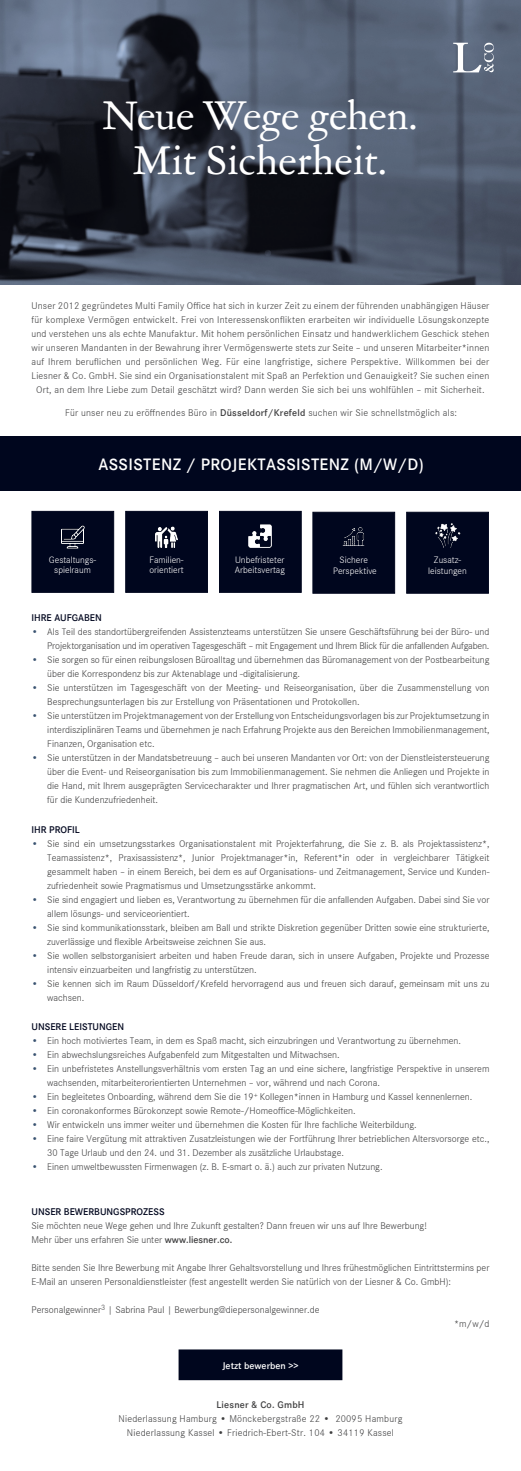
<style>
.page{position:relative;width:521px;height:1471px;background:#fff}
.page>*{position:absolute;margin:0;border:0;box-sizing:border-box;transform-origin:0 0}
.t1{font:41.04px "Garamond ATF Subhead";letter-spacing:-.02em;color:#fff}
.t2{font:41.04px "Garamond ATF Subhead";color:#fff}
.t3{font:600 17.06px "Corporate S";letter-spacing:.02em;color:#fff}
.t4{font:300 10.06px/14px "Corporate S";color:#3e3e3f}
.t5{font:300 10.06px/14px "Corporate S";letter-spacing:.02em;color:#3e3e3f;text-align:center}
.t6{font:300 10.06px/14px "Corporate S";letter-spacing:-.02em;color:#3e3e3f;text-align:right}
.t7{font:600 10.06px "Corporate S";color:#00061e}
.t8{font:600 10.06px "Corporate S";letter-spacing:.02em;color:#3e3e3f}
.t9{font:600 10.06px "Corporate S";color:#fff}
.t10{font:300 9.62px/10.5px "Corporate S";color:#fff}
.s1{font-weight:600}
.s2{color:#3a5371}
</style>
<div class="page">
<img style="left:0;top:0;width:521px;height:284px">
<div style="left:0;top:436px;width:521px;height:55px;background:#00061e"></div>
<div style="left:125px;top:511px;width:83px;height:82px;background:#00061e;border:1px solid #00061e"></div>
<img style="left:155px;top:526px;width:23px;height:22px">
<div style="left:32px;top:511px;width:82px;height:82px;background:#00061e;border:1px solid #00061e"></div>
<img style="left:61px;top:526px;width:24px;height:22px">
<div style="left:219px;top:511px;width:83px;height:82px;background:#00061e;border:1px solid #00061e"></div>
<img style="left:249px;top:524px;width:23px;height:23px">
<div style="left:406px;top:512px;width:83px;height:82px;background:#00061e;border:1px solid #00061e"></div>
<img style="left:435px;top:523px;width:26px;height:25px">
<div style="left:312px;top:512px;width:83px;height:82px;background:#00061e;border:1px solid #00061e"></div>
<img style="left:342px;top:527px;width:23px;height:19px">
<svg style="left:453px;top:43px;width:41px;height:29px"></svg>
<div style="left:179px;top:1350px;width:163px;height:30px;background:#00061e"></div>
<div style="left:179px;top:1349px;width:163px;height:31px;border:1px solid #00061e"></div>
<p class="t1" style="left:102px;top:88px;width:318px">Neue Wege gehen.</p>
<p class="t2" style="left:132px;top:132px;width:256px">Mit Sicherheit.</p>
<p class="t5" style="left:32px;top:298px;width:459px">Unser 2012 gegründetes Multi Family Office hat sich in kurzer Zeit zu einem der führenden unabhängigen Häuser für komplexe Vermögen entwickelt. Frei von Interessenskonflikten erarbeiten wir individuelle Lösungskonzepte und verstehen uns als echte Manufaktur. Mit hohem persönlichen Einsatz und handwerklichem Geschick stehen wir unseren Mandanten in der Bewahrung ihrer Vermögenswerte stets zur Seite – und unseren Mitarbeiter*innen auf Ihrem beruflichen und persönlichen Weg. Für eine langfristige, sichere Perspektive. Willkommen bei der Liesner &amp; Co. GmbH. Sie sind ein Organisationstalent mit Spaß an Perfektion und Genauigkeit? Sie suchen einen Ort, an dem Ihre Liebe zum Detail geschätzt wird? Dann werden Sie sich bei uns wohlfühlen – mit Sicherheit.</p>
<p class="t5" style="left:65px;top:405px;width:393px">Für unser neu zu eröffnendes Büro in <span class="s1">Düsseldorf/Krefeld</span> suchen wir Sie schnellstmöglich als:</p>
<p class="t3" style="left:98px;top:453px;width:327px">ASSISTENZ / PROJEKTASSISTENZ (M/W/D)</p>
<p class="t10" style="left:49px;top:554px;width:49px;text-align:center">Gestaltungs&shy;spielraum</p>
<p class="t10" style="left:235px;top:554px;width:51px">Unbefristeter<br>Arbeitsvertag</p>
<p class="t10" style="left:428px;top:555px;width:40px;text-align:center">Zusatz&shy;leistungen</p>
<p class="t10" style="left:149px;top:554px;width:36px">Familien&shy;orientiert</p>
<p class="t10" style="left:339px;top:555px;width:30px">Sichere</p>
<p class="t10" style="left:333px;top:565px;width:45px">Perspektive</p>
<p class="t7" style="left:32px;top:611px;width:72px">IHRE AUFGABEN</p>
<p class="t6" style="left:32px;top:625px;width:459px"><span class="s2">•</span> Als Teil des standortübergreifenden Assistenzteams unterstützen Sie unsere Geschäftsführung bei der Büro- und<br>Projektorganisation und im operativen Tagesgeschäft – mit Engagement und Ihrem Blick für die anfallenden Aufgaben.</p>
<p class="t4" style="left:47px;top:653px;width:444px;text-indent:-16px"><span class="s2">•</span> Sie sorgen so für einen reibungslosen Büroalltag und übernehmen das Büromanagement von der Postbearbeitung über die Korrespondenz bis zur Aktenablage und -digitalisierung.</p>
<p class="t4" style="left:47px;top:681px;width:444px;text-indent:-16px"><span class="s2">•</span> Sie unterstützen im Tagesgeschäft von der Meeting- und Reiseorganisation, über die Zusammenstellung von<br>Besprechungsunterlagen bis zur Erstellung von Präsentationen und Protokollen.</p>
<p class="t4" style="left:47px;top:709px;width:444px;text-align:justify;text-indent:-16px"><span class="s2">•</span> Sie unterstützen im Projektmanagement von der Erstellung von Entscheidungsvorlagen bis zur Projektumsetzung in interdisziplinären Teams und übernehmen je nach Erfahrung Projekte aus den Bereichen Immobilienmanagement, Finanzen, Organisation etc.</p>
<p class="t4" style="left:47px;top:751px;width:444px;text-align:justify;text-indent:-16px"><span class="s2">•</span> Sie unterstützen in der Mandatsbetreuung – auch bei unseren Mandanten vor Ort: von der Dienstleistersteuerung über die Event- und Reiseorganisation bis zum Immobilienmanagement. Sie nehmen die Anliegen und Projekte in die Hand, mit Ihrem ausgeprägten Servicecharakter und Ihrer pragmatischen Art, und fühlen sich verantwortlich für die Kundenzufriedenheit.</p>
<p class="t7" style="left:32px;top:822px;width:50px">IHR PROFIL</p>
<p class="t4" style="left:47px;top:836px;width:444px;text-align:justify;text-indent:-16px"><span class="s2">•</span> Sie sind ein umsetzungsstarkes Organisationstalent mit Projekterfahrung, die Sie z. B. als Projektassistenz*, Teamassistenz*, Praxisassistenz*, Junior Projektmanager*in, Referent*in oder in vergleichbarer Tätigkeit gesammelt haben – in einem Bereich, bei dem es auf Organisations- und Zeitmanagement, Service und Kunden&shy;zufriedenheit sowie Pragmatismus und Umsetzungsstärke ankommt.</p>
<p class="t4" style="left:47px;top:892px;width:444px;text-indent:-16px"><span class="s2">•</span> Sie sind engagiert und lieben es, Verantwortung zu übernehmen für die anfallenden Aufgaben. Dabei sind Sie vor allem lösungs- und serviceorientiert.</p>
<p class="t4" style="left:47px;top:920px;width:444px;text-indent:-16px"><span class="s2">•</span> Sie sind kommunikationsstark, bleiben am Ball und strikte Diskretion gegenüber Dritten sowie eine strukturierte, zuverlässige und flexible Arbeitsweise zeichnen Sie aus.</p>
<p class="t4" style="left:47px;top:948px;width:444px;text-indent:-16px"><span class="s2">•</span> Sie wollen selbstorganisiert arbeiten und haben Freude daran, sich in unsere Aufgaben, Projekte und Prozesse intensiv einzuarbeiten und langfristig zu unterstützen.</p>
<p class="t4" style="left:47px;top:976px;width:444px;text-indent:-16px"><span class="s2">•</span> Sie kennen sich im Raum Düsseldorf/Krefeld hervorragend aus und freuen sich darauf, gemeinsam mit uns zu wachsen.</p>
<p class="t7" style="left:32px;top:1020px;width:94px">UNSERE LEISTUNGEN</p>
<p class="t4" style="left:32px;top:1034px;width:431px"><span class="s2">•</span> Ein hoch motiviertes Team, in dem es Spaß macht, sich einzubringen und Verantwortung zu übernehmen.</p>
<p class="t4" style="left:32px;top:1048px;width:310px"><span class="s2">•</span> Ein abwechslungsreiches Aufgabenfeld zum Mitgestalten und Mitwachsen.</p>
<p class="t4" style="left:47px;top:1062px;width:444px;text-indent:-16px"><span class="s2">•</span> Ein unbefristetes Anstellungsverhältnis vom ersten Tag an und eine sichere, langfristige Perspektive in unserem wachsenden, mitarbeiterorientierten Unternehmen – vor, während und nach Corona.</p>
<p class="t4" style="left:32px;top:1090px;width:442px"><span class="s2">•</span> Ein begleitetes Onboarding, während dem Sie die 19<sup>+</sup> Kollegen*innen in Hamburg und Kassel kennenlernen.</p>
<p class="t4" style="left:32px;top:1104px;width:326px"><span class="s2">•</span> Ein coronakonformes Bürokonzept sowie Remote-/Homeoffice-Möglichkeiten.</p>
<p class="t4" style="left:32px;top:1118px;width:387px"><span class="s2">•</span> Wir entwickeln uns immer weiter und übernehmen die Kosten für Ihre fachliche Weiterbildung.</p>
<p class="t4" style="left:47px;top:1132px;width:444px;text-indent:-16px"><span class="s2">•</span> Eine faire Vergütung mit attraktiven Zusatzleistungen wie der Fortführung Ihrer betrieblichen Altersvorsorge etc.,<br>30 Tage Urlaub und den 24. und 31. Dezember als zusätzliche Urlaubstage.</p>
<p class="t4" style="left:32px;top:1160px;width:353px"><span class="s2">•</span> Einen umweltbewussten Firmenwagen (z. B. E-smart o. ä.) auch zur privaten Nutzung.</p>
<p class="t7" style="left:32px;top:1205px;width:135px">UNSER BEWERBUNGSPROZESS</p>
<p class="t4" style="left:32px;top:1218px;width:397px">Sie möchten neue Wege gehen und Ihre Zukunft gestalten? Dann freuen wir uns auf Ihre Bewerbung!</p>
<p class="t4" style="left:32px;top:1232px;width:202px">Mehr über uns erfahren Sie unter <span class="s1">www.liesner.co.</span></p>
<p class="t4" style="left:32px;top:1260px;width:459px">Bitte senden Sie Ihre Bewerbung mit Angabe Ihrer Gehaltsvorstellung und Ihres frühestmöglichen Eintrittstermins per<br>E-Mail an unseren Personaldienstleister (fest angestellt werden Sie natürlich von der Liesner &amp; Co. GmbH):</p>
<p class="t4" style="left:32px;top:1302px;width:289px">Personalgewinner<sup>3</sup> | Sabrina Paul | Bewerbung@diepersonalgewinner.de</p>
<p class="t4" style="left:454px;top:1316px;width:37px">*m/w/d</p>
<p class="t9" style="left:222px;top:1358px;width:77px">Jetzt bewerben &gt;&gt;</p>
<p class="t8" style="left:216px;top:1398px;width:90px">Liesner &amp; Co. GmbH</p>
<p class="t5" style="left:119px;top:1411px;width:285px">Niederlassung Hamburg • Mönckebergstraße 22 • 20095 Hamburg</p>
<p class="t5" style="left:127px;top:1425px;width:268px">Niederlassung Kassel • Friedrich-Ebert-Str. 104 • 34119 Kassel</p>
</div>
